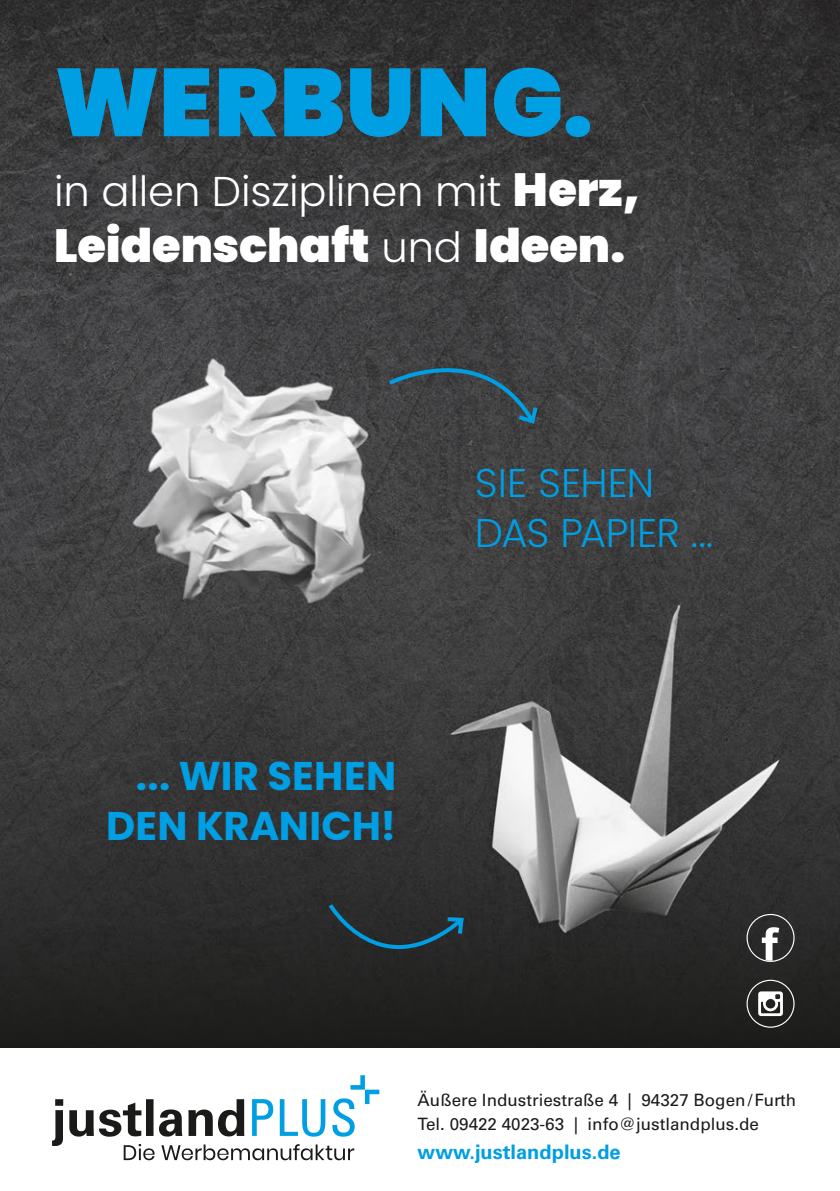
<style>
.page{position:relative;width:840px;height:1191px;background:#fff}
.page>*{position:absolute;margin:0;border:0;box-sizing:border-box;transform-origin:0 0}
.t1{font:900 96px "Poppins";letter-spacing:.01em;color:#009ee3}
.t2{font:900 46.4px "Poppins";letter-spacing:-.005em;color:#fff}
.t3{font:300 41.6px "Poppins";letter-spacing:-.005em;color:#fff}
.t4{font:700 40px/50px "Poppins";letter-spacing:.005em;color:#009ee3;text-align:right}
.t5{font:300 40px/50px "Poppins";letter-spacing:-.015em;color:#009ee3}
.t6{font:700 20px "Univers LT Std";color:#009ee3}
.t7{font:17px/24px "Univers LT Std";color:#1a1a18}
.s1{font-weight:900;font-size:46.4px}
.s2{font-weight:300;font-size:41.6px}
</style>
<div class="page">
<img style="left:0;top:0;width:839px;height:1047px">
<svg style="left:52px;top:1075px;width:327px;height:85px"></svg>
<svg style="left:746px;top:914px;width:48px;height:48px;background:#545454"></svg>
<svg style="left:746px;top:979px;width:48px;height:48px"></svg>
<svg style="left:385px;top:336px;width:155px;height:91px;background:#3d4549"></svg>
<svg style="left:326px;top:901px;width:141px;height:87px;background:#252e31"></svg>
<h1 class="t1" style="left:54px;top:47px;width:540px">WERBUNG.</h1>
<h3 class="t3" style="left:54px;top:167px;width:586px">in allen Disziplinen mit <span class="s1">Herz,</span></h3>
<h2 class="t2" style="left:54px;top:219px;width:572px">Leidenschaft <span class="s2">und</span> Ideen.</h2>
<h3 class="t5" style="left:474px;top:458px;width:239px">SIE SEHEN<br>DAS PAPIER ...</h3>
<h3 class="t4" style="left:106px;top:751px;width:291px">... WIR SEHEN<br>DEN KRANICH!</h3>
<p class="t7" style="left:417px;top:1087px;width:380px">Äußere Industriestraße 4 | 94327 Bogen/Furth<br>Tel. 09422 4023-63 | info@justlandplus.de</p>
<p class="t6" style="left:417px;top:1140px;width:204px">www.justlandplus.de</p>
</div>
